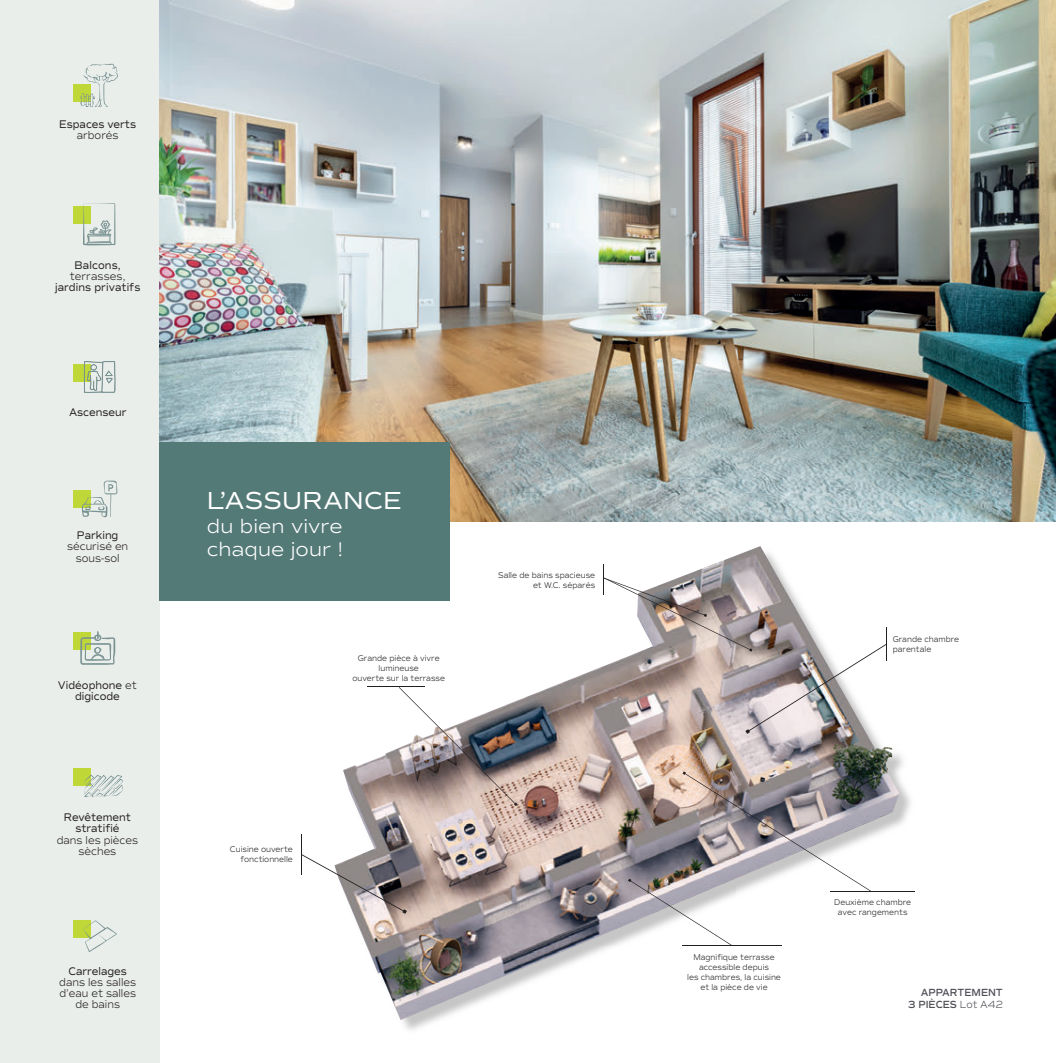
<style>
.page{position:relative;width:1056px;height:1063px;background:#fff}
.page>*{position:absolute;margin:0;border:0;box-sizing:border-box;transform-origin:0 0}
.t1{font:25px "Commuters Sans";letter-spacing:.005em;color:#fff}
.t2{font:300 20px/23.8px "Commuters Sans";letter-spacing:.005em;color:#fff}
.t3{font:11.25px/11.2px "Commuters Sans";color:#231f20;text-align:center;scale:.9 1}
.t4{font:300 11.25px/11.2px "Commuters Sans";color:#231f20;text-align:center;scale:.9 1}
.t5{font:600 10.5px/12.6px "Commuters Sans";color:#4e4e55;text-align:right;scale:.9 1}
.t6{font:300 8.5px/10.1px "Commuters Sans";color:#231f20;text-align:center;scale:.9 1}
.s1{font-weight:300}
</style>
<div class="page">
<div style="left:0;top:0;width:159px;height:1063px;background:#eaeeeb"></div>
<img style="left:343px;top:546px;width:557px;height:474px">
<img style="left:159px;top:0;width:897px;height:521px">
<div style="left:159px;top:442px;width:291px;height:159px;background:#547a78"></div>
<div style="left:73px;top:206px;width:18px;height:18px;background:#c0d738"></div>
<svg style="left:83px;top:203px;width:32px;height:42px"></svg>
<div style="left:73px;top:84px;width:18px;height:18px;background:#c0d738"></div>
<svg style="left:81px;top:63px;width:37px;height:44px"></svg>
<div style="left:73px;top:364px;width:18px;height:18px;background:#c0d738"></div>
<svg style="left:84px;top:361px;width:31px;height:32px"></svg>
<div style="left:73px;top:490px;width:18px;height:18px;background:#c0d738"></div>
<svg style="left:82px;top:481px;width:35px;height:36px"></svg>
<div style="left:73px;top:632px;width:18px;height:18px;background:#c0d738"></div>
<svg style="left:80px;top:631px;width:35px;height:34px"></svg>
<svg style="left:73px;top:768px;width:50px;height:184px"></svg>
<hr style="left:367px;top:687px;width:58px;height:1px;background:#231f20">
<hr style="left:603px;top:564px;width:1px;height:31px;background:#231f20">
<hr style="left:301px;top:834px;width:1px;height:41px;background:#231f20">
<svg style="left:302px;top:854px;width:105px;height:60px"></svg>
<img style="left:628px;top:771px;width:243px;height:175px">
<hr style="left:682px;top:945px;width:100px;height:1px;background:#231f20">
<hr style="left:830px;top:891px;width:85px;height:1px;background:#231f20">
<svg style="left:603px;top:578px;width:284px;height:156px"></svg>
<img style="left:399px;top:687px;width:119px;height:119px">
<h3 class="t3" style="left:59px;top:118px;width:87px">Espaces verts</h3>
<h3 class="t4" style="left:77px;top:129px;width:48px">arborés</h3>
<h3 class="t3" style="left:75px;top:259px;width:53px">Balcons,</h3>
<h3 class="t4" style="left:70px;top:271px;width:63px">terrasses,</h3>
<h3 class="t3" style="left:55px;top:282px;width:96px">jardins privatifs</h3>
<h3 class="t3" style="left:69px;top:407px;width:65px">Ascenseur</h3>
<h3 class="t3" style="left:77px;top:530px;width:48px">Parking</h3>
<h3 class="t4" style="left:67px;top:541px;width:69px">sécurisé en sous-sol</h3>
<h3 class="t3" style="left:58px;top:679px;width:89px">Vidéophone <span class="s1">et </span>digicode</h3>
<h3 class="t3" style="left:64px;top:812px;width:76px">Revêtement stratifié</h3>
<h3 class="t4" style="left:57px;top:834px;width:92px">dans les pièces sèches</h3>
<h1 class="t1" style="left:207px;top:485px;width:196px">L’ASSURANCE</h1>
<h2 class="t2" style="left:207px;top:514px;width:137px">du bien vivre chaque jour !</h2>
<p class="t6" style="left:352px;top:653px;width:104px">Grande pièce à vivre lumineuse<br>ouverte sur la terrasse</p>
<p class="t6" style="left:498px;top:570px;width:109px;text-align:right">Salle de bains spacieuse et W.C. séparés</p>
<p class="t6" style="left:230px;top:844px;width:71px;text-align:right">Cuisine ouverte fonctionnelle</p>
<p class="t6" style="left:893px;top:634px;width:75px;text-align:left">Grande chambre parentale</p>
<p class="t6" style="left:834px;top:897px;width:87px">Deuxième chambre avec rangements</p>
<p class="t6" style="left:687px;top:952px;width:106px">Magnifique terrasse accessible depuis<br>les chambres, la cuisine et la pièce de vie</p>
<h3 class="t3" style="left:68px;top:965px;width:66px">Carrelages</h3>
<h3 class="t4" style="left:59px;top:976px;width:87px">dans les salles d’eau et salles de bains</h3>
<p class="t5" style="left:908px;top:986px;width:107px">APPARTEMENT<br>3 PIÈCES <span class="s1">Lot A42</span></p>
</div>
